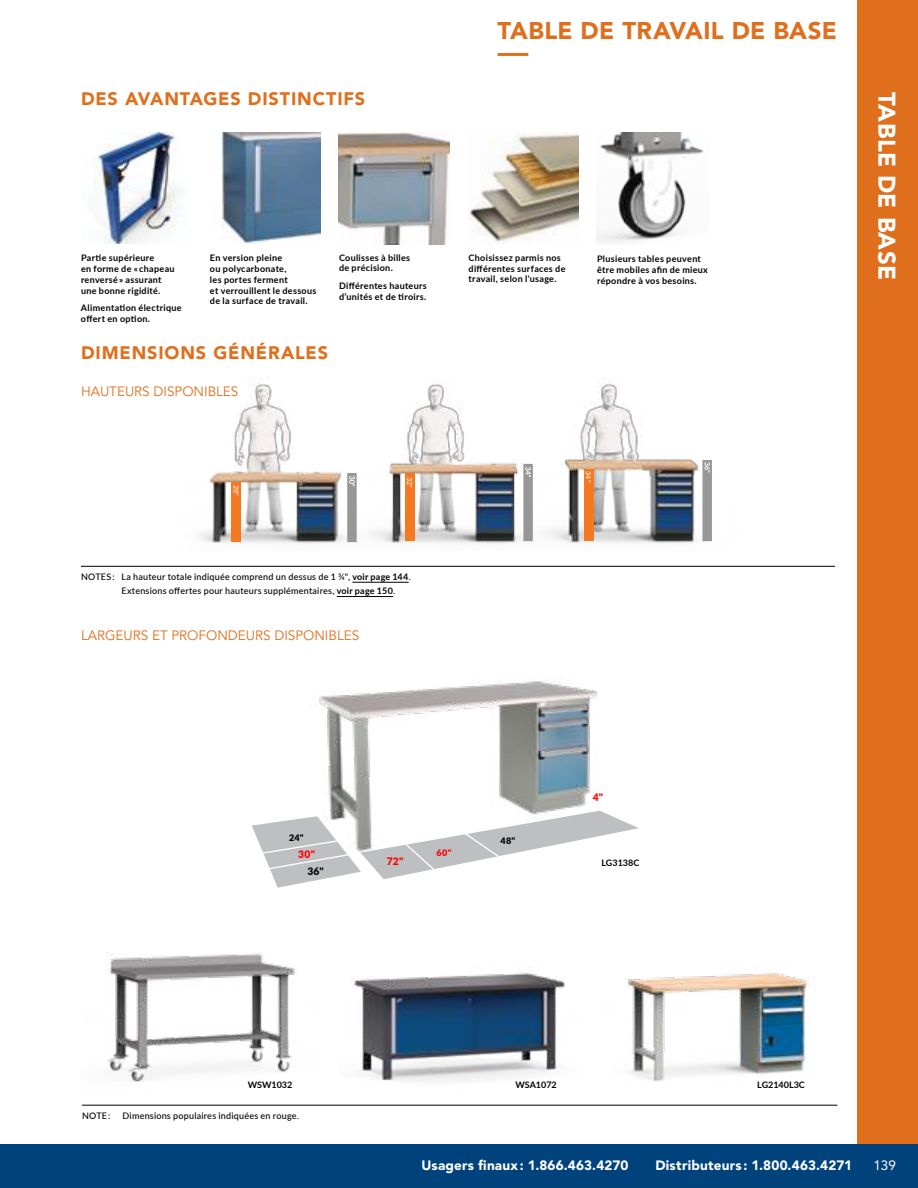
<style>
.page{position:relative;width:918px;height:1188px;background:#fff}
.page>*{position:absolute;margin:0;border:0;box-sizing:border-box;transform-origin:0 0}
.t1{font:900 24px "Avenir LT Std";letter-spacing:.015em;color:#df6f1d}
.t2{font:900 24px "Avenir LT Std";letter-spacing:.015em;color:#fff}
.t3{font:900 18px "Avenir LT Std";letter-spacing:.045em;color:#df6f1d}
.t4{font:900 13.5px "Avenir LT Std";letter-spacing:.015em;color:#fff}
.t5{font:13.5px "Avenir LT Std";color:#df6f1d}
.t6{font:13.5px "Avenir LT Std";color:#fff}
.t7{font:900 10.35px "Lato";color:#f00}
.t8{font:900 10.35px "Lato";color:#000}
.t9{font:700 9px/10.8px "Lato";letter-spacing:.035em;color:#000}
.t10{font:500 9px/14.2px "Lato";letter-spacing:.025em;color:#000}
.t11{font:700 9px "Lato";color:#000}
.t12{font:900 9px "Lato";color:#000}
.t13{font:900 9px "Lato";color:#f00}
.t14{font:7.05px "Lato";color:#fff}
.s1{font-weight:700}
</style>
<div class="page">
<div style="left:857px;top:0;width:61px;height:1188px;background:#df6f1d"></div>
<img style="left:311px;top:679px;width:289px;height:132px">
<svg style="left:252px;top:811px;width:387px;height:77px"></svg>
<img style="left:105px;top:953px;width:192px;height:129px">
<img style="left:351px;top:973px;width:214px;height:109px">
<img style="left:628px;top:973px;width:181px;height:109px">
<img style="left:93px;top:133px;width:85px;height:111px">
<img style="left:221px;top:133px;width:100px;height:110px">
<img style="left:597px;top:133px;width:107px;height:109px">
<img style="left:469px;top:133px;width:110px;height:109px">
<img style="left:339px;top:133px;width:111px;height:111px">
<img style="left:199px;top:378px;width:513px;height:166px">
<svg style="left:347px;top:473px;width:10px;height:69px"></svg>
<svg style="left:523px;top:464px;width:10px;height:77px"></svg>
<svg style="left:702px;top:460px;width:10px;height:81px"></svg>
<div style="left:231px;top:482px;width:10px;height:59px;background:#f47920"></div>
<div style="left:405px;top:474px;width:10px;height:67px;background:#f47920"></div>
<div style="left:584px;top:469px;width:10px;height:72px;background:#f47920"></div>
<div style="left:0;top:1144px;width:918px;height:44px;background:#00427b"></div>
<hr style="left:498px;top:53px;width:30px;height:3px;background:#df6f1d">
<hr style="left:82px;top:1105px;width:755px;height:1px;background:#000">
<hr style="left:81px;top:566px;width:754px;height:1px;background:#000">
<hr style="left:352px;top:582px;width:57px;height:1px;background:#000">
<hr style="left:337px;top:596px;width:56px;height:1px;background:#000">
<h2 class="t3" style="left:81px;top:88px;width:286px">DES AVANTAGES DISTINCTIFS</h2>
<h1 class="t1" style="left:498px;top:17px;width:341px">TABLE DE TRAVAIL DE BASE</h1>
<p class="t9" style="left:81px;top:252px;width:95px">Partie supérieure<br>en forme de « chapeau renversé » assurant une bonne rigidité.</p>
<p class="t9" style="left:81px;top:302px;width:102px">Alimentation électrique offert en option.</p>
<p class="t9" style="left:339px;top:252px;width:73px">Coulisses à billes de précision.</p>
<p class="t9" style="left:339px;top:280px;width:89px">Différentes hauteurs d’unités et de tiroirs.</p>
<p class="t9" style="left:210px;top:252px;width:108px">En version pleine<br>ou polycarbonate,<br>les portes ferment<br>et verrouillent le dessous de la surface de travail.</p>
<p class="t9" style="left:469px;top:252px;width:98px">Choisissez parmis nos différentes surfaces de travail, selon l'usage.</p>
<p class="t9" style="left:597px;top:253px;width:112px">Plusieurs tables peuvent être mobiles afin de mieux répondre à vos besoins.</p>
<h2 class="t3" style="left:81px;top:342px;width:249px">DIMENSIONS GÉNÉRALES</h2>
<h3 class="t5" style="left:81px;top:383px;width:159px">HAUTEURS DISPONIBLES</h3>
<p class="t14" style="left:241px;top:485px;width:12px;rotate:90deg">28"</p>
<p class="t14" style="left:415px;top:477px;width:12px;rotate:90deg">32"</p>
<p class="t10" style="left:122px;top:569px;width:291px;text-indent:-41px">NOTES : La hauteur totale indiquée comprend un dessus de 1 ¾", <span class="s1">voir page 144</span>.<br>Extensions offertes pour hauteurs supplémentaires, <span class="s1">voir page 150</span>.</p>
<h3 class="t5" style="left:81px;top:627px;width:280px">LARGEURS ET PROFONDEURS DISPONIBLES</h3>
<p class="t14" style="left:594px;top:471px;width:12px;rotate:90deg">34"</p>
<h1 class="t2" style="left:901px;top:92px;width:190px;rotate:90deg">TABLE DE BASE</h1>
<p class="t12" style="left:289px;top:831px;width:16px">24"</p>
<p class="t7" style="left:298px;top:847px;width:18px">30"</p>
<p class="t8" style="left:308px;top:864px;width:18px">36"</p>
<p class="t7" style="left:387px;top:853px;width:18px">72"</p>
<p class="t13" style="left:437px;top:846px;width:16px">60"</p>
<p class="t12" style="left:501px;top:834px;width:16px">48"</p>
<p class="t7" style="left:593px;top:789px;width:12px">4"</p>
<p class="t11" style="left:602px;top:856px;width:39px">LG3138C</p>
<p class="t11" style="left:248px;top:1078px;width:46px">WSW1032</p>
<p class="t11" style="left:516px;top:1078px;width:43px">WSA1072</p>
<p class="t11" style="left:757px;top:1078px;width:49px">LG2140L3C</p>
<p class="t10" style="left:82px;top:1108px;width:30px">NOTE :</p>
<p class="t10" style="left:123px;top:1108px;width:178px">Dimensions populaires indiquées en rouge.</p>
<h3 class="t4" style="left:421px;top:1157px;width:208px">Usagers finaux: 1.866.463.4270</h3>
<h3 class="t4" style="left:655px;top:1157px;width:198px">Distributeurs : 1.800.463.4271</h3>
<h3 class="t6" style="left:873px;top:1158px;width:24px">139</h3>
</div>
